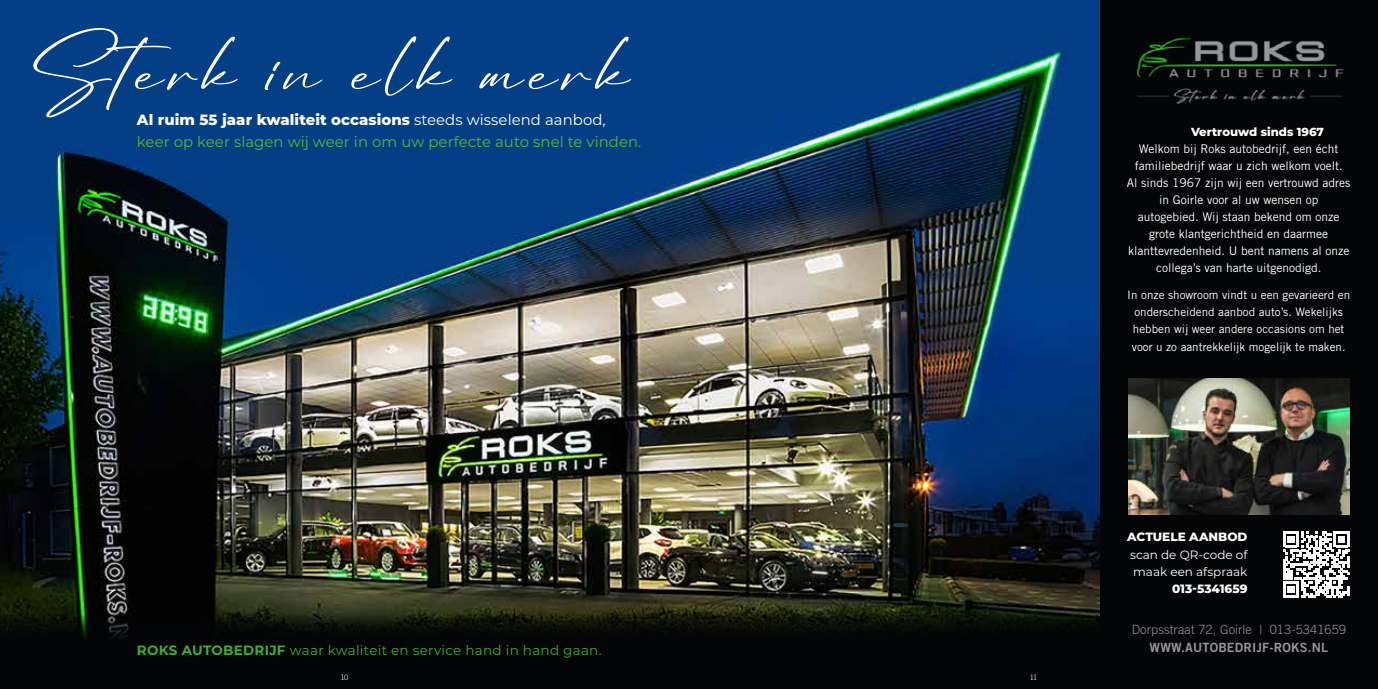
<style>
.page{position:relative;width:1378px;height:689px;background:#fff}
.page>*{position:absolute;margin:0;border:0;box-sizing:border-box;transform-origin:0 0}
.t1{font:90px "Arolse Belmonteria Script";letter-spacing:.08em;color:#fff}
.t2{font:14.85px/21.6px "Montserrat";letter-spacing:.005em;color:#66b32e}
.t3{font:13.5px "Montserrat";letter-spacing:.02em;color:#43ab34}
.t4{font:300 12.75px "Trade Gothic LT Std";letter-spacing:.01em;color:#91979b}
.t5{font:12.75px "Trade Gothic LT Std Bd 2";letter-spacing:.01em;color:#91979b}
.t6{font:12px/17px "Trade Gothic LT Std";color:#fff;text-align:center}
.t7{font:12px/17.4px "Montserrat";color:#fff}
.t8{font:800 12px "Montserrat";color:#fff}
.t9{font:11.7px/17.4px "Trade Gothic LT Std";color:#fff;text-align:center}
.t10{font:800 11.7px "Montserrat";color:#fff}
.t11{font:300 7.5px "Trade Gothic LT Std";color:#fff}
.s1{font-weight:800;color:#fff}
.s2{color:#fff}
.s3{font-weight:700}
</style>
<div class="page">
<div style="left:0;top:0;width:689px;height:689px;background:#040507"></div>
<img style="left:0;top:0;width:689px;height:638px">
<div style="left:1100px;top:0;width:278px;height:689px;background:#040507"></div>
<img style="left:689px;top:0;width:411px;height:689px">
<img style="left:1128px;top:378px;width:221px;height:136px">
<img style="left:1137px;top:37px;width:207px;height:67px">
<svg style="left:1283px;top:531px;width:66px;height:67px"></svg>
<h1 class="t1" style="left:32px;top:10px;width:598px">Sterk in elk merk</h1>
<p class="t2" style="left:137px;top:108px;width:506px"><span class="s1">Al ruim 55 jaar kwaliteit occasions</span> <span class="s2">steeds wisselend aanbod, </span>keer op keer slagen wij weer in om uw perfecte auto snel te vinden.</p>
<p class="t3" style="left:137px;top:641px;width:466px"><span class="s3">ROKS AUTOBEDRIJF</span> waar kwaliteit en service hand in hand gaan.</p>
<p class="t11" style="left:341px;top:672px;width:9px">10</p>
<p class="t11" style="left:1029px;top:672px;width:9px">11</p>
<p class="t10" style="left:1191px;top:123px;width:134px">Vertrouwd sinds 1967</p>
<p class="t6" style="left:1127px;top:140px;width:225px">Welkom bij Roks autobedrijf, een écht familiebedrijf waar u zich welkom voelt.<br>Al sinds 1967 zijn wij een vertrouwd adres in Goirle voor al uw wensen op<br>autogebied. Wij staan bekend om onze grote klantgerichtheid en daarmee klanttevredenheid. U bent namens al onze collega’s van harte uitgenodigd.</p>
<p class="t9" style="left:1127px;top:285px;width:224px">In onze showroom vindt u een gevarieerd en onderscheidend aanbod auto’s. Wekelijks hebben wij weer andere occasions om het voor u zo aantrekkelijk mogelijk te maken.</p>
<p class="t8" style="left:1127px;top:528px;width:122px">ACTUELE AANBOD</p>
<p class="t7" style="left:1130px;top:545px;width:119px">scan de QR-code of maak een afspraak</p>
<p class="t8" style="left:1172px;top:579px;width:77px">013-5341659</p>
<p class="t4" style="left:1131px;top:622px;width:216px">Dorpsstraat 72, Goirle | 013-5341659</p>
<p class="t5" style="left:1149px;top:639px;width:180px">WWW.AUTOBEDRIJF-ROKS.NL</p>
</div>
